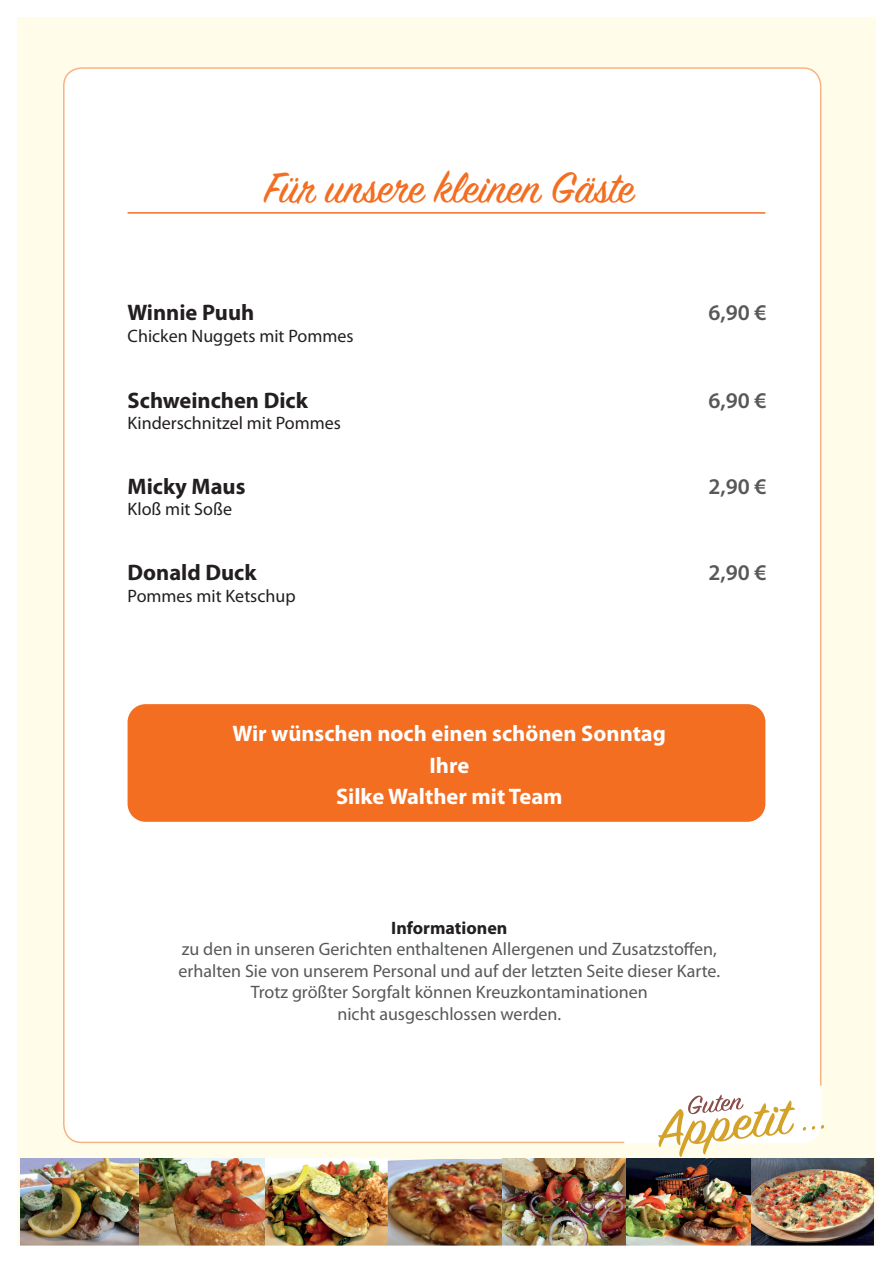
<style>
.page{position:relative;width:893px;height:1263px;background:#fff}
.page>*{position:absolute;margin:0;border:0;box-sizing:border-box;transform-origin:0 0}
.t1{font:48px "Sign Painter House Script";color:#f36e21}
.t2{font:700 22.5px/31.5px "Myriad Pro";color:#fff;text-align:center}
.t3{font:700 22.5px "Myriad Pro";color:#231f20}
.t4{font:600 22.5px "Myriad Pro";color:#57585a}
.t5{font:18px/21.6px "Myriad Pro";color:#57585a;text-align:center}
.t6{font:18px "Myriad Pro";color:#231f20}
.t7{font:700 18px "Myriad Pro";color:#231f20}
</style>
<div class="page">
<div style="left:17px;top:17px;width:859px;height:1229px;background:#fffde9"></div>
<div style="left:63px;top:67px;width:759px;height:1077px;background:#fff"></div>
<div style="left:128px;top:704px;width:637px;height:118px;background:#f36e21;border-radius:18px"></div>
<hr style="left:128px;top:212px;width:637px;height:2px;background:#f36e21">
<img style="left:21px;top:1159px;width:119px;height:86px">
<img style="left:140px;top:1159px;width:363px;height:86px">
<img style="left:503px;top:1159px;width:371px;height:86px">
<div style="left:6px;top:1245px;width:878px;height:18px;border:2px solid #fff"></div>
<svg style="left:658px;top:1094px;width:137px;height:63px"></svg>
<svg style="left:803px;top:1127px;width:3px;height:4px"></svg>
<svg style="left:812px;top:1126px;width:3px;height:4px"></svg>
<svg style="left:821px;top:1125px;width:3px;height:4px"></svg>
<h1 class="t1" style="left:265px;top:158px;width:371px">Für unsere kleinen Gäste</h1>
<p class="t3" style="left:128px;top:298px;width:128px">Winnie Puuh</p>
<p class="t4" style="left:708px;top:298px;width:60px">6,90 €</p>
<p class="t6" style="left:128px;top:325px;width:227px">Chicken Nuggets mit Pommes</p>
<p class="t3" style="left:128px;top:385px;width:182px">Schweinchen Dick</p>
<p class="t4" style="left:708px;top:386px;width:60px">6,90 €</p>
<p class="t6" style="left:128px;top:412px;width:215px">Kinderschnitzel mit Pommes</p>
<p class="t3" style="left:128px;top:472px;width:119px">Micky Maus</p>
<p class="t4" style="left:708px;top:472px;width:60px">2,90 €</p>
<p class="t6" style="left:128px;top:498px;width:106px">Kloß mit Soße</p>
<p class="t3" style="left:128px;top:558px;width:131px">Donald Duck</p>
<p class="t4" style="left:708px;top:558px;width:60px">2,90 €</p>
<p class="t6" style="left:128px;top:584px;width:170px">Pommes mit Ketschup</p>
<p class="t2" style="left:233px;top:717px;width:435px">Wir wünschen noch einen schönen Sonntag<br>Ihre<br>Silke Walther mit Team</p>
<p class="t7" style="left:391px;top:916px;width:118px">Informationen</p>
<p class="t5" style="left:179px;top:938px;width:543px">zu den in unseren Gerichten enthaltenen Allergenen und Zusatzstoffen, erhalten Sie von unserem Personal und auf der letzten Seite dieser Karte.<br>Trotz größter Sorgfalt können Kreuzkontaminationen<br>nicht ausgeschlossen werden.</p>
</div>
